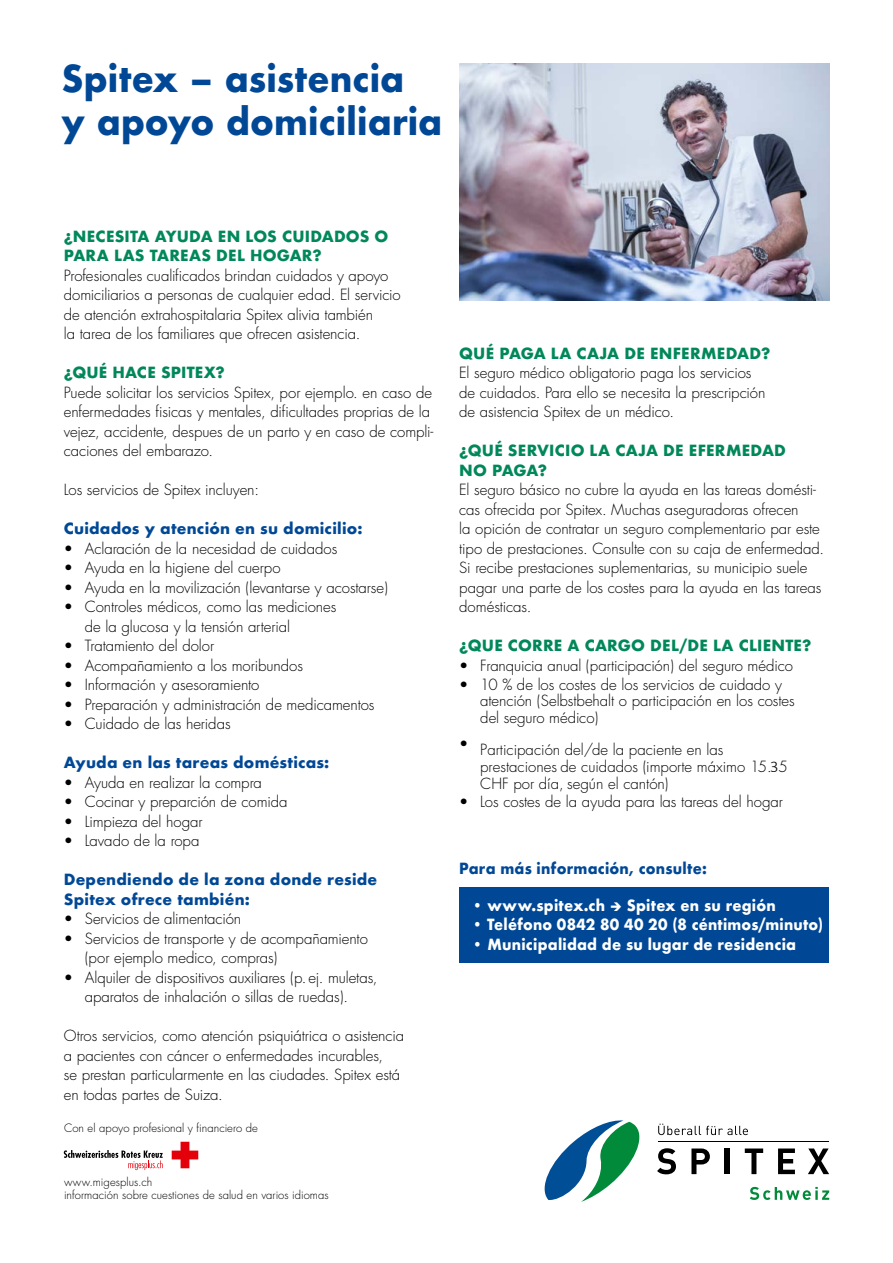
<style>
.page{position:relative;width:893px;height:1263px;background:#fff}
.page>*{position:absolute;margin:0;border:0;box-sizing:border-box;transform-origin:0 0}
.t1{font:700 36px/43.2px "Futura";letter-spacing:.005em;color:#004896;scale:.95 1}
.t2{font:300 15px/19.5px "Futura";letter-spacing:-.005em;color:#000}
.t3{font:700 15px/19.5px "Futura";letter-spacing:.01em;color:#00875a}
.t4{font:700 15px/19.5px "Futura";letter-spacing:.015em;color:#004896}
.t5{font:700 15px "Futura";letter-spacing:.015em;color:#fff;scale:.94 1}
.t6{font:700 15px "Futura";letter-spacing:.015em;color:#fff;scale:.93 1}
.t7{font:700 15px "Futura";letter-spacing:.015em;color:#004896;scale:.94 1}
.t8{font:300 11.25px/13.5px "Futura";letter-spacing:.005em;color:#000}
.s1{font-family:"Calibri";font-size:16.5px}
</style>
<div class="page">
<img style="left:459px;top:64px;width:370px;height:237px">
<div style="left:459px;top:887px;width:370px;height:76px;background:#004896"></div>
<svg style="left:172px;top:1142px;width:26px;height:26px"></svg>
<svg style="left:64px;top:1150px;width:99px;height:20px"></svg>
<svg style="left:545px;top:1120px;width:95px;height:82px"></svg>
<svg style="left:750px;top:1187px;width:79px;height:13px"></svg>
<svg style="left:657px;top:1148px;width:19px;height:26px"></svg>
<svg style="left:691px;top:1148px;width:19px;height:26px"></svg>
<div style="left:725px;top:1148px;width:5px;height:26px;background:#000"></div>
<svg style="left:745px;top:1148px;width:18px;height:26px"></svg>
<svg style="left:778px;top:1148px;width:17px;height:26px"></svg>
<svg style="left:808px;top:1148px;width:21px;height:26px"></svg>
<hr style="left:658px;top:1141px;width:171px;height:1px;background:#000">
<svg style="left:658px;top:1124px;width:90px;height:11px"></svg>
<h1 class="t1" style="left:62px;top:56px;width:402px">Spitex – asistencia<br>y apoyo domiciliaria</h1>
<p class="t3" style="left:64px;top:226px;width:326px">¿NECESITA AYUDA EN LOS CUIDADOS O<br>PARA LAS TAREAS DEL HOGAR?</p>
<p class="t2" style="left:64px;top:266px;width:338px">Profesionales cualificados brindan cuidados y apoyo domiciliarios a personas de cualquier edad. El servicio de atención extrahospitalaria Spitex alivia también<br>la tarea de los familiares que ofrecen asistencia.</p>
<p class="t3" style="left:64px;top:363px;width:162px">¿QUÉ HACE SPITEX?</p>
<p class="t2" style="left:64px;top:383px;width:371px">Puede solicitar los servicios Spitex, por ejemplo. en caso de enfermedades fisicas y mentales, dificultades proprias de la vejez, accidente, despues de un parto y en caso de compli&shy;caciones del embarazo.</p>
<p class="t2" style="left:64px;top:480px;width:197px">Los servicios de Spitex incluyen:</p>
<p class="t4" style="left:64px;top:519px;width:300px">Cuidados y atención en su domicilio:</p>
<p class="t2" style="left:64px;top:539px;width:275px">• Aclaración de la necesidad de cuidados</p>
<p class="t2" style="left:64px;top:558px;width:218px">• Ayuda en la higiene del cuerpo</p>
<p class="t2" style="left:64px;top:578px;width:326px">• Ayuda en la movilización (levantarse y acostarse)</p>
<p class="t2" style="left:85px;top:597px;width:253px;text-indent:-21px">• Controles médicos, como las mediciones de la glucosa y la tensión arterial</p>
<p class="t2" style="left:64px;top:636px;width:152px">• Tratamiento del dolor</p>
<p class="t2" style="left:64px;top:656px;width:241px">• Acompañamiento a los moribundos</p>
<p class="t2" style="left:64px;top:675px;width:197px">• Información y asesoramiento</p>
<p class="t2" style="left:64px;top:695px;width:312px">• Preparación y administración de medicamentos</p>
<p class="t2" style="left:64px;top:714px;width:168px">• Cuidado de las heridas</p>
<p class="t4" style="left:64px;top:753px;width:267px">Ayuda en las tareas domésticas:</p>
<p class="t2" style="left:64px;top:773px;width:200px">• Ayuda en realizar la compra</p>
<p class="t2" style="left:64px;top:792px;width:225px">• Cocinar y preparción de comida</p>
<p class="t2" style="left:64px;top:812px;width:140px">• Limpieza del hogar</p>
<p class="t2" style="left:64px;top:831px;width:137px">• Lavado de la ropa</p>
<p class="t4" style="left:64px;top:870px;width:315px">Dependiendo de la zona donde reside<br>Spitex ofrece también:</p>
<p class="t2" style="left:64px;top:909px;width:179px">• Servicios de alimentación</p>
<p class="t2" style="left:85px;top:929px;width:285px;text-indent:-21px">• Servicios de transporte y de acompañamiento (por ejemplo medico, compras)</p>
<p class="t2" style="left:64px;top:968px;width:315px;text-align:center">• Alquiler de dispositivos auxiliares (p.ej. muletas, aparatos de inhalación o sillas de ruedas).</p>
<p class="t2" style="left:64px;top:1026px;width:342px">Otros servicios, como atención psiquiátrica o asistencia a pacientes con cáncer o enfermedades incurables,<br>se prestan particularmente en las ciudades. Spitex está en todas partes de Suiza.</p>
<p class="t8" style="left:64px;top:1121px;width:195px">Con el apoyo profesional y financiero de</p>
<p class="t8" style="left:64px;top:1175px;width:266px">www.migesplus.ch<br>información sobre cuestiones de salud en varios idiomas</p>
<p class="t3" style="left:459px;top:343px;width:313px">QUÉ PAGA LA CAJA DE ENFERMEDAD?</p>
<p class="t2" style="left:459px;top:363px;width:308px">El seguro médico obligatorio paga los servicios de cuidados. Para ello se necesita la prescripción de asistencia Spitex de un médico.</p>
<p class="t3" style="left:459px;top:441px;width:328px">¿QUÉ SERVICIO LA CAJA DE EFERMEDAD<br>NO PAGA?</p>
<p class="t2" style="left:459px;top:480px;width:366px">El seguro básico no cubre la ayuda en las tareas domésti&shy;cas ofrecida por Spitex. Muchas aseguradoras ofrecen<br>la opición de contratar un seguro complementario par este tipo de prestaciones. Consulte con su caja de enfermedad.<br>Si recibe prestaciones suplementarias, su municipio suele pagar una parte de los costes para la ayuda en las tareas domésticas.</p>
<p class="t3" style="left:459px;top:636px;width:354px">¿QUE CORRE A CARGO DEL/DE LA CLIENTE?</p>
<p class="t2" style="left:459px;top:656px;width:335px">• Franquicia anual (participación) del seguro médico •</p>
<p class="t2" style="left:480px;top:677px;width:316px;line-height:16.2px">10 % de los costes de los servicios de cuidado y atención (Selbstbehalt o participación en los costes del seguro médico)</p>
<p class="t2" style="left:480px;top:741px;width:309px;line-height:17px">Participación del/de la paciente en las prestaciones de cuidados (importe máximo 15.<span class="s1">3</span>5<br>CHF por día, según el cantón)</p>
<p class="t2" style="left:459px;top:792px;width:325px">• Los costes de la ayuda para las tareas del hogar</p>
<p class="t2" style="left:459px;top:734px;width:11px">•</p>
<p class="t7" style="left:459px;top:857px;width:265px">Para más información, consulte:</p>
<p class="t5" style="left:472px;top:894px;width:325px">• www.spitex.ch ➔ Spitex en su región</p>
<p class="t6" style="left:472px;top:913px;width:379px">• Teléfono 0842 80 40 20 (8 céntimos/minuto)</p>
<p class="t5" style="left:472px;top:933px;width:346px">• Municipalidad de su lugar de residencia</p>
</div>
